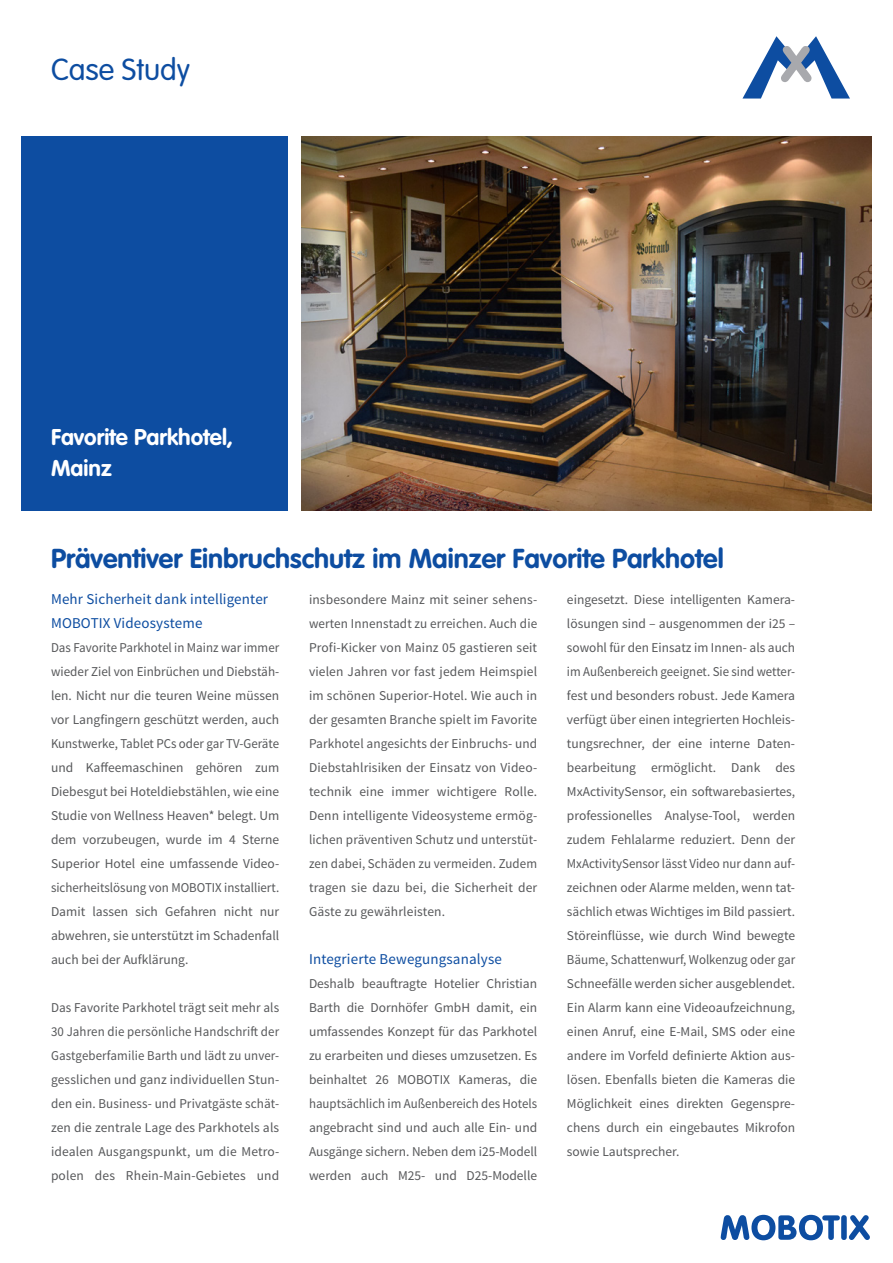
<style>
.page{position:relative;width:893px;height:1263px;background:#fff}
.page>*{position:absolute;margin:0;border:0;box-sizing:border-box;transform-origin:0 0}
.t1{font:300 30px "VAG Rounded LT Pro";color:#0d4da1}
.t2{font:700 27px "VAG Rounded LT Pro";color:#0d4da1}
.t3{font:700 22.5px/31.5px "VAG Rounded LT Pro";color:#fff}
.t4{font:15px/24px "Source Sans Pro";letter-spacing:.01em;color:#0d4da1}
.t5{font:13.5px/24px "Source Sans Pro";color:#57585a;text-align:justify}
.t6{font:13.5px/24px "Source Sans Pro";color:#57585a;text-align:justify;scale:.96 1}
</style>
<div class="page">
<svg style="left:742px;top:36px;width:108px;height:63px"></svg>
<svg style="left:721px;top:1215px;width:119px;height:25px"></svg>
<div style="left:841px;top:1215px;width:6px;height:25px;background:#0d4da1;border-radius:3px"></div>
<svg style="left:849px;top:1215px;width:21px;height:25px"></svg>
<div style="left:21px;top:136px;width:273px;height:374px;background:#0d4da1"></div>
<img style="left:301px;top:136px;width:571px;height:374px">
<div style="left:288px;top:129px;width:13px;height:391px;background:#fff"></div>
<h1 class="t1" style="left:51px;top:52px;width:141px">Case Study</h1>
<h3 class="t3" style="left:51px;top:421px;width:184px">Favorite Parkhotel,<br>Mainz</h3>
<h2 class="t2" style="left:51px;top:541px;width:674px">Präventiver Einbruchschutz im Mainzer Favorite Parkhotel</h2>
<p class="t4" style="left:51px;top:587px;width:219px">Mehr Sicherheit dank intelligenter<br>MOBOTIX Videosysteme</p>
<p class="t6" style="left:51px;top:636px;width:239px">Das Favorite Parkhotel in Mainz war immer wieder Ziel von Einbrüchen und Diebstäh&shy;len. Nicht nur die teuren Weine müssen vor Langfingern geschützt werden, auch Kunstwerke, Tablet PCs oder gar TV-Geräte und Kaffeemaschinen gehören zum Diebesgut bei Hoteldiebstählen, wie eine Studie von Wellness Heaven* belegt. Um dem vorzubeugen, wurde im 4 Sterne Superior Hotel eine umfassende Video&shy;sicherheitslösung von MOBOTIX installiert.<br>Damit lassen sich Gefahren nicht nur abwehren, sie unterstützt im Schadenfall auch bei der Aufklärung.</p>
<p class="t5" style="left:51px;top:996px;width:230px">Das Favorite Parkhotel trägt seit mehr als 30 Jahren die persönliche Handschrift der Gastgeberfamilie Barth und lädt zu unver&shy;gesslichen und ganz individuellen Stun&shy;den ein. Business- und Privatgäste schät&shy;zen die zentrale Lage des Parkhotels als idealen Ausgangspunkt, um die Metro&shy;polen des Rhein-Main-Gebietes und</p>
<p class="t5" style="left:567px;top:588px;width:230px">eingesetzt. Diese intelligenten Kamera&shy;lösungen sind – ausgenommen der i25 – sowohl für den Einsatz im Innen- als auch im Außenbereich geeignet. Sie sind wetter&shy;fest und besonders robust. Jede Kamera verfügt über einen integrierten Hochleis&shy;tungsrechner, der eine interne Daten&shy;bearbeitung ermöglicht. Dank des MxActivitySensor, ein softwarebasiertes, professionelles Analyse-Tool, werden zudem Fehlalarme reduziert. Denn der MxActivitySensor lässt Video nur dann auf&shy;zeichnen oder Alarme melden, wenn tat&shy;sächlich etwas Wichtiges im Bild passiert.<br>Störeinflüsse, wie durch Wind bewegte Bäume, Schattenwurf, Wolkenzug oder gar Schneefälle werden sicher ausgeblendet.<br>Ein Alarm kann eine Videoaufzeichnung, einen Anruf, eine E-Mail, SMS oder eine andere im Vorfeld definierte Aktion aus&shy;lösen. Ebenfalls bieten die Kameras die Möglichkeit eines direkten Gegenspre&shy;chens durch ein eingebautes Mikrofon sowie Lautsprecher.</p>
<p class="t5" style="left:309px;top:588px;width:230px">insbesondere Mainz mit seiner sehens&shy;werten Innenstadt zu erreichen. Auch die Profi-Kicker von Mainz 05 gastieren seit vielen Jahren vor fast jedem Heimspiel im schönen Superior-Hotel. Wie auch in der gesamten Branche spielt im Favorite Parkhotel angesichts der Einbruchs- und Diebstahlrisiken der Einsatz von Video&shy;technik eine immer wichtigere Rolle.<br>Denn intelligente Videosysteme ermög&shy;lichen präventiven Schutz und unterstüt&shy;zen dabei, Schäden zu vermeiden. Zudem tragen sie dazu bei, die Sicherheit der Gäste zu gewährleisten.</p>
<p class="t4" style="left:309px;top:947px;width:194px">Integrierte Bewegungsanalyse</p>
<p class="t5" style="left:309px;top:972px;width:230px">Deshalb beauftragte Hotelier Christian Barth die Dornhöfer GmbH damit, ein umfassendes Konzept für das Parkhotel zu erarbeiten und dieses umzusetzen. Es beinhaltet 26 MOBOTIX Kameras, die hauptsächlich im Außenbereich des Hotels angebracht sind und auch alle Ein- und Ausgänge sichern. Neben dem i25-Modell werden auch M25- und D25-Modelle</p>
</div>
